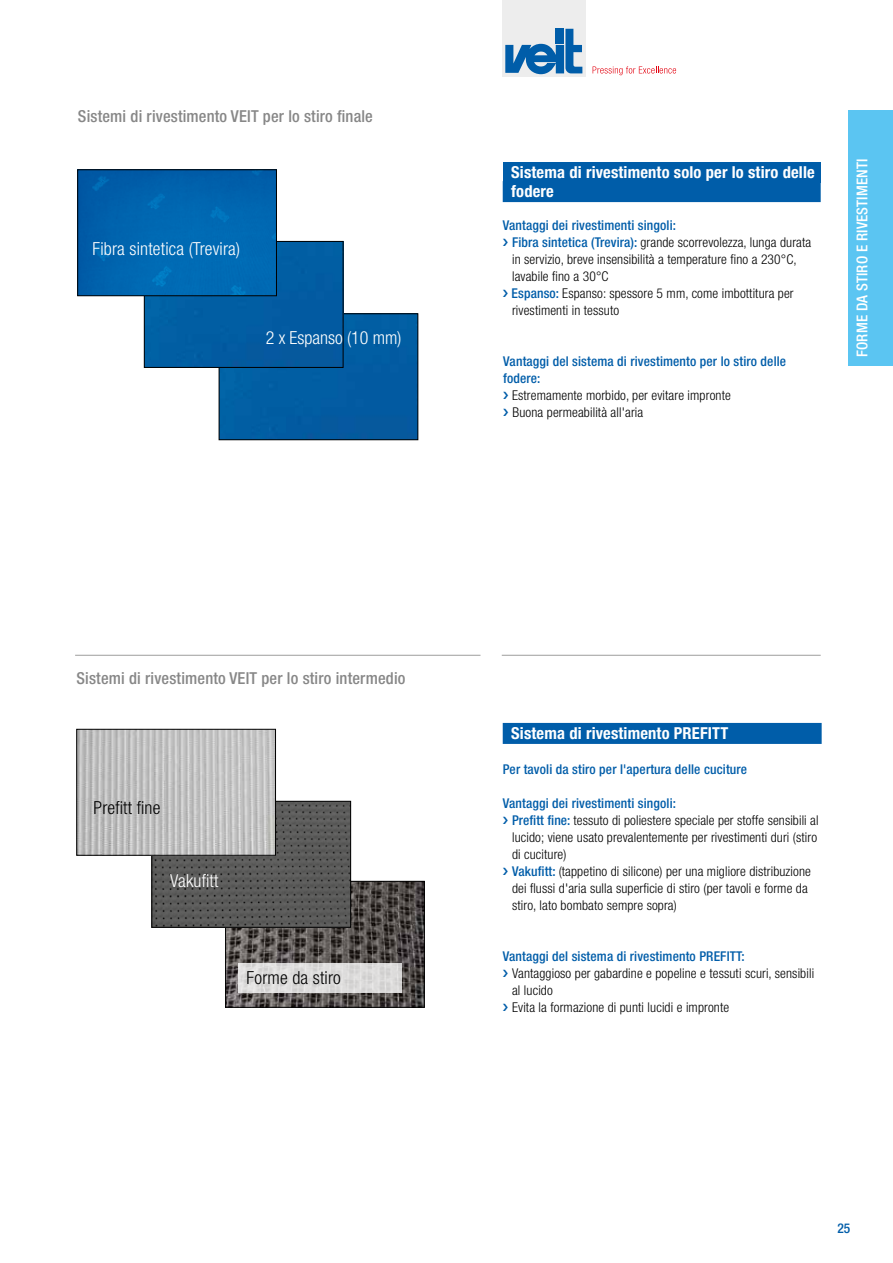
<style>
.page{position:relative;width:893px;height:1263px;background:#fff}
.page>*{position:absolute;margin:0;border:0;box-sizing:border-box;transform-origin:0 0}
.t1{font:300 condensed 18px "Helvetica Neue LT Std";letter-spacing:.01em;color:#fff}
.t2{font:300 condensed 18px "Helvetica Neue LT Std";letter-spacing:.01em;color:#000}
.t3{font:500 condensed 16.5px "Helvetica Neue LT Std";letter-spacing:.01em;color:#878787}
.t4{font:700 condensed 16.5px/19.5px "Helvetica Neue LT Std";letter-spacing:.01em;color:#fff}
.t5{font:500 condensed 15px "Helvetica Neue LT Std";letter-spacing:.01em;color:#fff}
.t6{font:300 condensed 13.5px/17px "Helvetica Neue LT Std";letter-spacing:.01em;color:#000}
.t7{font:500 condensed 13.5px/17px "Helvetica Neue LT Std";letter-spacing:.01em;color:#005da9}
.s1{font-weight:500;color:#005da9}
</style>
<div class="page">
<div style="left:502px;top:0;width:83px;height:76px;background:#ededed"></div>
<svg style="left:505px;top:29px;width:77px;height:45px"></svg>
<div style="left:556px;top:29px;width:8px;height:15px;background:#005da9"></div>
<svg style="left:593px;top:66px;width:83px;height:9px"></svg>
<hr style="left:75px;top:655px;width:405px;height:1px;background:#9d9d9c">
<hr style="left:502px;top:655px;width:319px;height:1px;background:#9d9d9c">
<div style="left:221px;top:316px;width:195px;height:122px;background:#015da3"></div>
<div style="left:219px;top:314px;width:199px;height:126px;border:1px solid #000"></div>
<div style="left:146px;top:243px;width:195px;height:123px;background:#025ca3"></div>
<div style="left:144px;top:241px;width:199px;height:127px;border:1px solid #000"></div>
<img style="left:79px;top:172px;width:196px;height:122px">
<div style="left:77px;top:170px;width:200px;height:126px;border:1px solid #000"></div>
<img style="left:227px;top:883px;width:196px;height:122px">
<div style="left:225px;top:881px;width:200px;height:126px;border:1px solid #000"></div>
<img style="left:154px;top:803px;width:195px;height:122px">
<div style="left:152px;top:801px;width:199px;height:126px;border:1px solid #000"></div>
<img style="left:79px;top:731px;width:195px;height:122px">
<div style="left:77px;top:729px;width:199px;height:126px;border:1px solid #000"></div>
<div style="left:503px;top:162px;width:318px;height:21px;background:#005da9"></div>
<div style="left:503px;top:181px;width:318px;height:21px;background:#005da9"></div>
<div style="left:503px;top:723px;width:319px;height:21px;background:#005da9"></div>
<div style="left:238px;top:963px;width:163px;height:30px;background:linear-gradient(to right,#dfdedd,#dad9d9)"></div>
<div style="left:848px;top:111px;width:45px;height:255px;background:#5bc5f2"></div>
<p class="t3" style="left:78px;top:107px;width:296px">Sistemi di rivestimento VEIT per lo stiro finale</p>
<h1 class="t1" style="left:93px;top:238px;width:149px">Fibra sintetica (Trevira)</h1>
<h1 class="t1" style="left:266px;top:327px;width:137px">2 x Espanso (10 mm)</h1>
<p class="t4" style="left:511px;top:162px;width:305px">Sistema di rivestimento solo per lo stiro delle fodere</p>
<p class="t6" style="left:512px;top:216px;width:301px;text-indent:-9px"><span class="s1">Vantaggi dei rivestimenti singoli:<br>Fibra sintetica (Trevira):</span> grande scorrevolezza, lunga durata in servizio, breve insensibilità a temperature fino a 230°C, lavabile fino a 30°C<br><span class="s1">Espanso:</span> Espanso: spessore 5 mm, come imbottitura per rivestimenti in tessuto</p>
<p class="t7" style="left:503px;top:352px;width:284px">Vantaggi del sistema di rivestimento per lo stiro delle fodere:</p>
<p class="t6" style="left:512px;top:386px;width:220px">Estremamente morbido, per evitare impronte<br>Buona permeabilità all'aria</p>
<p class="t5" style="left:853px;top:357px;width:200px;rotate:-90deg">FORME DA STIRO E RIVESTIMENTI</p>
<p class="t3" style="left:77px;top:668px;width:330px">Sistemi di rivestimento VEIT per lo stiro intermedio</p>
<h1 class="t2" style="left:94px;top:797px;width:68px">Prefitt fine</h1>
<h1 class="t1" style="left:170px;top:870px;width:50px">Vakufitt</h1>
<h1 class="t2" style="left:247px;top:967px;width:96px">Forme da stiro</h1>
<p class="t4" style="left:511px;top:723px;width:219px">Sistema di rivestimento PREFITT</p>
<p class="t7" style="left:503px;top:760px;width:246px">Per tavoli da stiro per l'apertura delle cuciture</p>
<p class="t6" style="left:512px;top:795px;width:308px;text-indent:-9px"><span class="s1">Vantaggi dei rivestimenti singoli:<br>Prefitt fine:</span> tessuto di poliestere speciale per stoffe sensibili al lucido; viene usato prevalentemente per rivestimenti duri (stiro di cuciture)<br><span class="s1">Vakufitt:</span> (tappetino di silicone) per una migliore distribuzione dei flussi d'aria sulla superficie di stiro (per tavoli e forme da stiro, lato bombato sempre sopra)</p>
<p class="t7" style="left:503px;top:948px;width:244px">Vantaggi del sistema di rivestimento PREFITT:</p>
<p class="t6" style="left:512px;top:965px;width:304px">Vantaggioso per gabardine e popeline e tessuti scuri, sensibili al lucido<br>Evita la formazione di punti lucidi e impronte</p>
<p class="t7" style="left:837px;top:1220px;width:15px">25</p>
</div>
